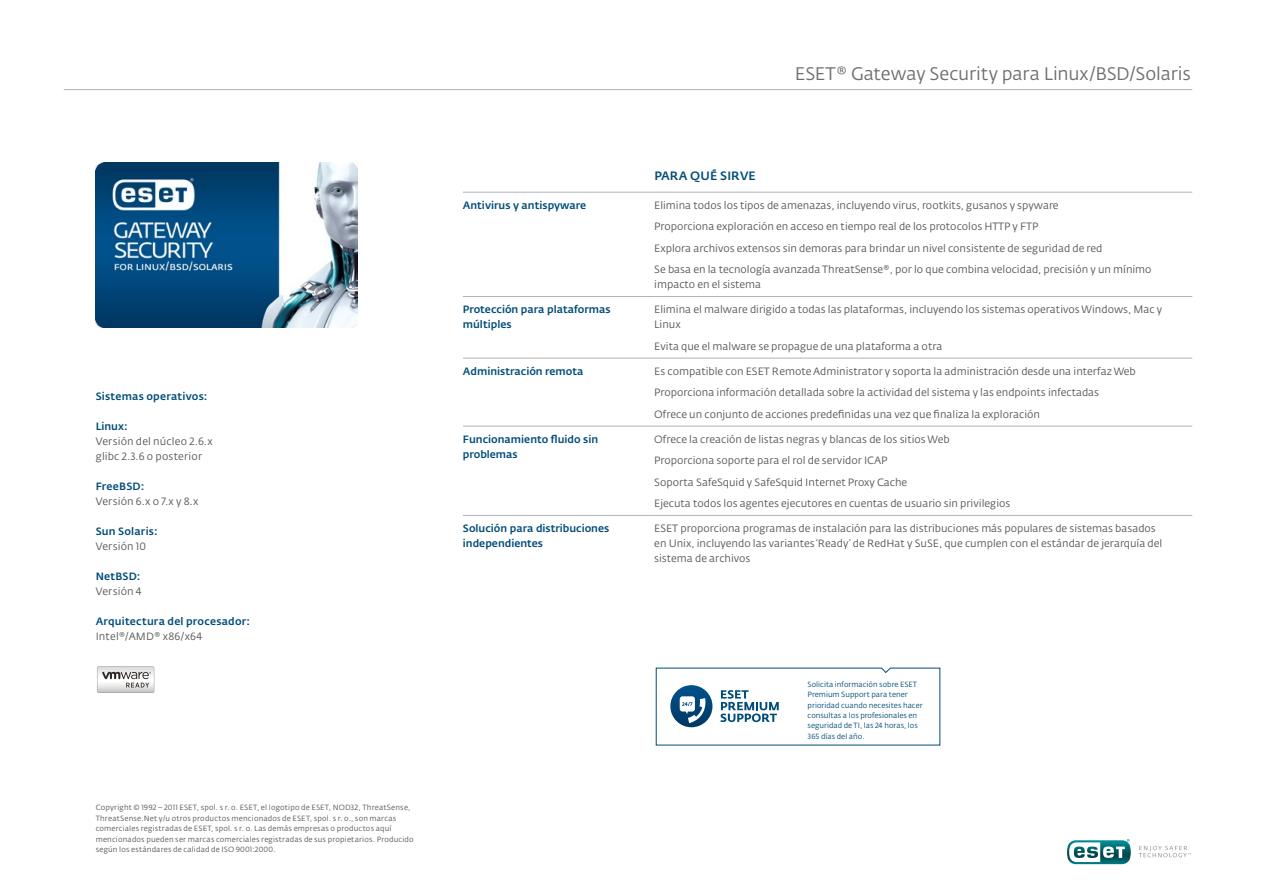
<style>
.page{position:relative;width:1263px;height:893px;background:#fff}
.page>*{position:absolute;margin:0;border:0;box-sizing:border-box;transform-origin:0 0}
.t1{font:18px "Fedra Sans Alt Pro";letter-spacing:-.005em;color:#706f6f}
.t2{font:500 12px "Fedra Sans Alt Pro";letter-spacing:.01em;color:#004d79}
.t3{font:10.5px/21.5px "Fedra Sans Alt Pro";color:#575756}
.t4{font:500 10.5px/15px "Fedra Sans Alt Pro";color:#004d79}
.t5{font:500 10.5px "Fedra Sans Alt Pro";letter-spacing:.02em;color:#004d79}
.t6{font:10.5px "Fedra Sans Alt Pro";letter-spacing:.02em;color:#575756}
.t7{font:7.5px/10.5px "Fedra Sans Alt Pro";letter-spacing:.025em;color:#575756}
.t8{font:7.5px/10.2px "Fedra Sans Alt Pro";color:#004d79}
</style>
<div class="page">
<hr style="left:64px;top:89px;width:1128px;height:1px;background:#b3b2b2">
<svg style="left:1067px;top:839px;width:64px;height:25px"></svg>
<svg style="left:1138px;top:846px;width:53px;height:11px"></svg>
<hr style="left:463px;top:192px;width:191px;height:1px;background:#b3b2b2">
<hr style="left:654px;top:192px;width:538px;height:1px;background:#b3b2b2">
<hr style="left:463px;top:296px;width:191px;height:1px;background:#b3b2b2">
<hr style="left:654px;top:296px;width:538px;height:1px;background:#b3b2b2">
<hr style="left:463px;top:358px;width:191px;height:1px;background:#b3b2b2">
<hr style="left:654px;top:358px;width:538px;height:1px;background:#b3b2b2">
<hr style="left:463px;top:426px;width:191px;height:1px;background:#b3b2b2">
<hr style="left:654px;top:426px;width:538px;height:1px;background:#b3b2b2">
<hr style="left:463px;top:515px;width:191px;height:1px;background:#b3b2b2">
<hr style="left:654px;top:515px;width:538px;height:1px;background:#b3b2b2">
<div style="left:97px;top:666px;width:57px;height:27px;background:#b7b6b7;border-radius:2px"></div>
<svg style="left:97px;top:667px;width:57px;height:25px"></svg>
<svg style="left:656px;top:668px;width:284px;height:77px"></svg>
<img style="left:96px;top:162px;width:261px;height:165px">
<p class="t5" style="left:96px;top:390px;width:113px">Sistemas operativos:</p>
<p class="t4" style="left:96px;top:419px;width:33px">Linux:</p>
<p class="t3" style="left:96px;top:434px;width:118px;line-height:15px">Versión del núcleo 2.6.x glibc 2.3.6 o posterior</p>
<p class="t5" style="left:96px;top:480px;width:50px">FreeBSD:</p>
<p class="t3" style="left:96px;top:491px;width:104px">Versión 6.x o 7.x y 8.x</p>
<p class="t5" style="left:96px;top:525px;width:64px">Sun Solaris:</p>
<p class="t3" style="left:96px;top:536px;width:52px">Versión 10</p>
<p class="t4" style="left:96px;top:569px;width:46px">NetBSD:</p>
<p class="t3" style="left:96px;top:581px;width:48px">Versión 4</p>
<p class="t5" style="left:96px;top:615px;width:156px">Arquitectura del procesador:</p>
<p class="t6" style="left:96px;top:630px;width:108px">Intel®/AMD® x86/x64</p>
<p class="t7" style="left:96px;top:802px;width:320px">Copyright © 1992 – 2011 ESET, spol. s r. o. ESET, el logotipo de ESET, NOD32, ThreatSense, ThreatSense.Net y/u otros productos mencionados de ESET, spol. s r. o., son marcas comerciales registradas de ESET, spol. s r. o. Las demás empresas o productos aquí mencionados pueden ser marcas comerciales registradas de sus propietarios. Producido según los estándares de calidad de ISO 9001:2000.</p>
<p class="t2" style="left:654px;top:168px;width:103px">PARA QUÉ SIRVE</p>
<h1 class="t1" style="left:795px;top:62px;width:397px">ESET® Gateway Security para Linux/BSD/Solaris</h1>
<p class="t4" style="left:463px;top:198px;width:125px">Antivirus y antispyware</p>
<p class="t3" style="left:654px;top:194px;width:499px">Elimina todos los tipos de amenazas, incluyendo virus, rootkits, gusanos y spyware<br>Proporciona exploración en acceso en tiempo real de los protocolos HTTP y FTP<br>Explora archivos extensos sin demoras para brindar un nivel consistente de seguridad de red<br>Se basa en la tecnología avanzada ThreatSense®, por lo que combina velocidad, precisión y un mínimo</p>
<p class="t3" style="left:654px;top:274px;width:108px">impacto en el sistema</p>
<p class="t4" style="left:463px;top:302px;width:149px">Protección para plataformas múltiples</p>
<p class="t3" style="left:654px;top:302px;width:510px;line-height:15px">Elimina el malware dirigido a todas las plataformas, incluyendo los sistemas operativos Windows, Mac y<br>Linux</p>
<p class="t3" style="left:654px;top:335px;width:290px">Evita que el malware se propague de una plataforma a otra</p>
<p class="t4" style="left:463px;top:364px;width:122px">Administración remota</p>
<p class="t3" style="left:654px;top:360px;width:483px">Es compatible con ESET Remote Administrator y soporta la administración desde una interfaz Web<br>Proporciona información detallada sobre la actividad del sistema y las endpoints infectadas<br>Ofrece un conjunto de acciones predefinidas una vez que finaliza la exploración</p>
<p class="t4" style="left:463px;top:432px;width:137px">Funcionamiento fluido sin problemas</p>
<p class="t3" style="left:654px;top:428px;width:358px">Ofrece la creación de listas negras y blancas de los sitios Web Proporciona soporte para el rol de servidor ICAP<br>Soporta SafeSquid y SafeSquid Internet Proxy Cache<br>Ejecuta todos los agentes ejecutores en cuentas de usuario sin privilegios</p>
<p class="t4" style="left:463px;top:521px;width:148px">Solución para distribuciones independientes</p>
<p class="t3" style="left:654px;top:521px;width:510px;line-height:15px">ESET proporciona programas de instalación para las distribuciones más populares de sistemas basados en Unix, incluyendo las variantes ‘Ready’ de RedHat y SuSE, que cumplen con el estándar de jerarquía del sistema de archivos</p>
<p class="t8" style="left:808px;top:679px;width:116px">Solicita información sobre ESET<br>Premium Support para tener prioridad cuando necesites hacer consultas a los profesionales en seguridad de TI, las 24 horas, los<br>365 días del año.</p>
</div>
